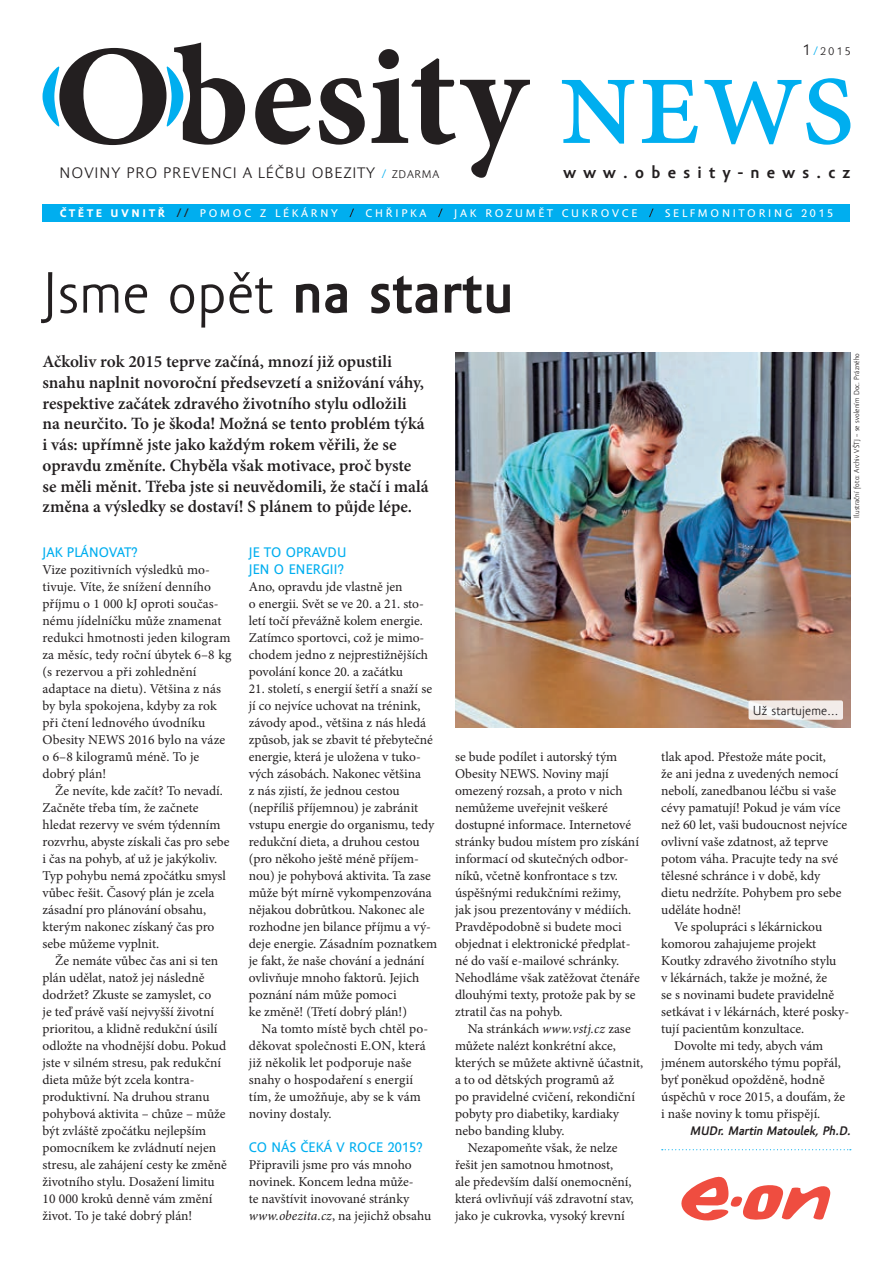
<style>
.page{position:relative;width:893px;height:1263px;background:#fff}
.page>*{position:absolute;margin:0;border:0;box-sizing:border-box;transform-origin:0 0}
.titulek_hlavní{font:60px "Amor Sans Pro";letter-spacing:.005em;color:#231f20}
.perex{font:600 17.25px/20.7px "Minion Pro";color:#231f20}
.t1{font:700 17.1px "Amor Sans Pro";letter-spacing:.405em;color:#231f20;scale:1.05 1}
.t2{font:15.6px "Amor Sans Pro";letter-spacing:.06em;color:#231f20;scale:1.05 1}
.mezititulek{font:14.25px/17px "Amor Sans Text Pro";letter-spacing:.01em;color:#00aeef}
.text{font:13.5px/17px "Minion Pro";color:#231f20}
.text_1__odst{font:13.5px/17px "Minion Pro";color:#231f20}
.fotka_popiska{font:13.5px "Amor Sans Pro";letter-spacing:.01em;color:#231f20}
.podpis___podtrzeni{font:italic 700 12.75px "Amor Sans Pro";color:#231f20}
.t3{font:11.4px "Amor Sans Text Pro";letter-spacing:.23em;color:#fff;scale:1.05 1}
.t4{font:11.4px "Amor Sans Pro";color:#231f20;scale:1.05 1}
.foto_autor{font:7.5px "Amor Sans Pro";letter-spacing:.01em;color:#231f20}
.s1{font-size:15.6px}
.s2{color:#00aeef}
.s3{font-size:11.4px;color:#00aeef}
.s4{font-size:11.4px}
.s5{font-weight:700}
.s6{color:#231f20}
.s7{font-style:italic}
</style>
<div class="page">
<svg style="left:562px;top:78px;width:289px;height:67px"></svg>
<svg style="left:255px;top:49px;width:275px;height:129px"></svg>
<svg style="left:43px;top:43px;width:202px;height:102px"></svg>
<div style="left:43px;top:204px;width:807px;height:17px;background:#00aeef"></div>
<svg style="left:349px;top:209px;width:5px;height:8px"></svg>
<svg style="left:438px;top:209px;width:5px;height:8px"></svg>
<svg style="left:649px;top:209px;width:5px;height:8px"></svg>
<svg style="left:681px;top:1176px;width:149px;height:45px"></svg>
<svg style="left:662px;top:1149px;width:189px;height:1px"></svg>
<img style="left:455px;top:353px;width:395px;height:374px">
<svg style="left:748px;top:700px;width:95px;height:20px;fill:#f2ebe8"></svg>
<p class="t4" style="left:802px;top:45px;width:48px"><span class="s1">1</span><span class="s2">/</span>2015</p>
<p class="t2" style="left:60px;top:164px;width:363px">NOVINY PRO PREVENCI A LÉČBU OBEZITY <span class="s3">/</span> <span class="s4">ZDARMA</span></p>
<p class="t1" style="left:563px;top:162px;width:275px">www.obesity‑news.cz</p>
<p class="t3" style="left:60px;top:207px;width:266px"><span class="s5">ČTĚTE UVNITŘ</span> <span class="s6">//</span> POMOC Z LÉKÁRNY</p>
<p class="t3" style="left:366px;top:207px;width:59px">CHŘIPKA</p>
<p class="t3" style="left:454px;top:207px;width:176px">JAK ROZUMĚT CUKROVCE</p>
<p class="t3" style="left:665px;top:207px;width:162px">SELFMONITORING 2015</p>
<p class="titulek_hlavní" style="left:43px;top:259px;width:473px">Jsme opět <span class="s5">na startu</span></p>
<p class="perex" style="left:43px;top:351px;width:388px">Ačkoliv rok 2015 teprve začíná, mnozí již opustili snahu naplnit novoroční předsevzetí a snižování váhy, respektive začátek zdravého životního stylu odložili<br>na neurčito. To je škoda! Možná se tento problém týká i vás: upřímně jste jako každým rokem věřili, že se opravdu změníte. Chyběla však motivace, proč byste se měli měnit. Třeba jste si neuvědomili, že stačí i malá změna a výsledky se dostaví! S plánem to půjde lépe.</p>
<p class="mezititulek" style="left:43px;top:544px;width:97px">JAK PLÁNOVAT?</p>
<p class="text_1__odst" style="left:43px;top:561px;width:190px">Vize pozitivních výsledků mo‑ tivuje. Víte, že snížení denního příjmu o 1 000 kJ oproti součas‑ nému jídelníčku může znamenat redukci hmotnosti jeden kilogram za měsíc, tedy roční úbytek 6–8 kg (s rezervou a při zohlednění adaptace na dietu). Většina z nás by byla spokojena, kdyby za rok při čtení lednového úvodníku<br>Obesity NEWS 2016 bylo na váze o 6–8 kilogramů méně. To je dobrý plán!</p>
<p class="text" style="left:43px;top:782px;width:188px;text-indent:13px">Že nevíte, kde začít? To nevadí.<br>Začněte třeba tím, že začnete hledat rezervy ve svém týdenním rozvrhu, abyste získali čas pro sebe i čas na pohyb, ať už je jakýkoliv.<br>Typ pohybu nemá zpočátku smysl vůbec řešit. Časový plán je zcela zásadní pro plánování obsahu, kterým nakonec získaný čas pro sebe můžeme vyplnit.</p>
<p class="text" style="left:43px;top:952px;width:186px;text-indent:13px">Že nemáte vůbec čas ani si ten plán udělat, natož jej následně dodržet? Zkuste se zamyslet, co<br>je teď právě vaší nejvyšší životní prioritou, a klidně redukční úsilí odložte na vhodnější dobu. Pokud jste v silném stresu, pak redukční dieta může být zcela kontra‑ produktivní. Na druhou stranu pohybová aktivita – chůze – může být zvláště zpočátku nejlepším pomocníkem ke zvládnutí nejen stresu, ale zahájení cesty ke změně životního stylu. Dosažení limitu<br>10 000 kroků denně vám změní život. To je také dobrý plán!</p>
<p class="mezititulek" style="left:249px;top:544px;width:99px">JE TO OPRAVDU<br>JEN O ENERGII?</p>
<p class="text_1__odst" style="left:249px;top:578px;width:181px">Ano, opravdu jde vlastně jen<br>o energii. Svět se ve 20. a 21. sto‑ letí točí převážně kolem energie.<br>Zatímco sportovci, což je mimo‑ chodem jedno z nejprestižnějších povolání konce 20. a začátku</p>
<p class="text_1__odst" style="left:249px;top:680px;width:190px">21. století, s energií šetří a snaží se jí co nejvíce uchovat na trénink, závody apod., většina z nás hledá způsob, jak se zbavit té přebytečné energie, která je uložena v tuko‑ vých zásobách. Nakonec většina<br>z nás zjistí, že jednou cestou (nepříliš příjemnou) je zabránit vstupu energie do organismu, tedy redukční dieta, a druhou cestou (pro někoho ještě méně příjem‑ nou) je pohybová aktivita. Ta zase může být mírně vykompenzována nějakou dobrůtkou. Nakonec ale rozhodne jen bilance příjmu a vý‑ deje energie. Zásadním poznatkem je fakt, že naše chování a jednání ovlivňuje mnoho faktorů. Jejich poznání nám může pomoci<br>ke změně! (Třetí dobrý plán!)</p>
<p class="text" style="left:249px;top:1021px;width:181px;text-indent:13px">Na tomto místě bych chtěl po‑ děkovat společnosti E.ON, která již několik let podporuje naše snahy o hospodaření s energií tím, že umožňuje, aby se k vám noviny dostaly.</p>
<p class="mezititulek" style="left:249px;top:1139px;width:175px">CO NÁS ČEKÁ V ROCE 2015?</p>
<p class="text_1__odst" style="left:249px;top:1157px;width:184px">Připravili jsme pro vás mnoho novinek. Koncem ledna může‑<br>te navštívit inovované stránky <span class="s7">www.obezita.cz</span>, na jejichž obsahu</p>
<p class="text_1__odst" style="left:455px;top:748px;width:186px">se bude podílet i autorský tým<br>Obesity NEWS. Noviny mají omezený rozsah, a proto v nich nemůžeme uveřejnit veškeré dostupné informace. Internetové stránky budou místem pro získání informací od skutečných odbor‑ níků, včetně konfrontace s tzv. úspěšnými redukčními režimy, jak jsou prezentovány v médiích.<br>Pravděpodobně si budete moci objednat i elektronické předplat‑ né do vaší e‑mailové schránky.<br>Nehodláme však zatěžovat čtenáře dlouhými texty, protože pak by se ztratil čas na pohyb.</p>
<p class="text" style="left:455px;top:1021px;width:190px;text-indent:13px">Na stránkách <span class="s7">www.vstj.cz</span> zase můžete nalézt konkrétní akce, kterých se můžete aktivně účastnit, a to od dětských programů až<br>po pravidelné cvičení, rekondiční pobyty pro diabetiky, kardiaky nebo banding kluby.</p>
<p class="text" style="left:455px;top:1140px;width:180px;text-indent:13px">Nezapomeňte však, že nelze řešit jen samotnou hmotnost,<br>ale především další onemocnění, která ovlivňují váš zdravotní stav, jako je cukrovka, vysoký krevní</p>
<p class="foto_autor" style="left:852px;top:517px;width:166px;rotate:-90deg">Ilustrační foto: Archiv VŠTJ – se svolením Doc. Prázného</p>
<p class="fotka_popiska" style="left:753px;top:702px;width:87px">Už startujeme…</p>
<p class="text" style="left:661px;top:748px;width:187px">tlak apod. Přestože máte pocit,<br>že ani jedna z uvedených nemocí nebolí, zanedbanou léčbu si vaše cévy pamatují! Pokud je vám více než 60 let, vaši budoucnost nejvíce ovlivní vaše zdatnost, až teprve potom váha. Pracujte tedy na své tělesné schránce i v době, kdy dietu nedržíte. Pohybem pro sebe uděláte hodně!</p>
<p class="text" style="left:661px;top:918px;width:189px;text-indent:13px">Ve spolupráci s lékárnickou komorou zahajujeme projekt<br>Koutky zdravého životního stylu<br>v lékárnách, takže je možné, že<br>se s novinami budete pravidelně setkávat i v lékárnách, které posky‑ tují pacientům konzultace.</p>
<p class="text" style="left:661px;top:1038px;width:185px;text-indent:13px">Dovolte mi tedy, abych vám jménem autorského týmu popřál, byť poněkud opožděně, hodně úspěchů v roce 2015, a doufám, že i naše noviny k tomu přispějí.</p>
<p class="podpis___podtrzeni" style="left:690px;top:1124px;width:165px">MUDr. Martin Matoulek, Ph.D.</p>
</div>
